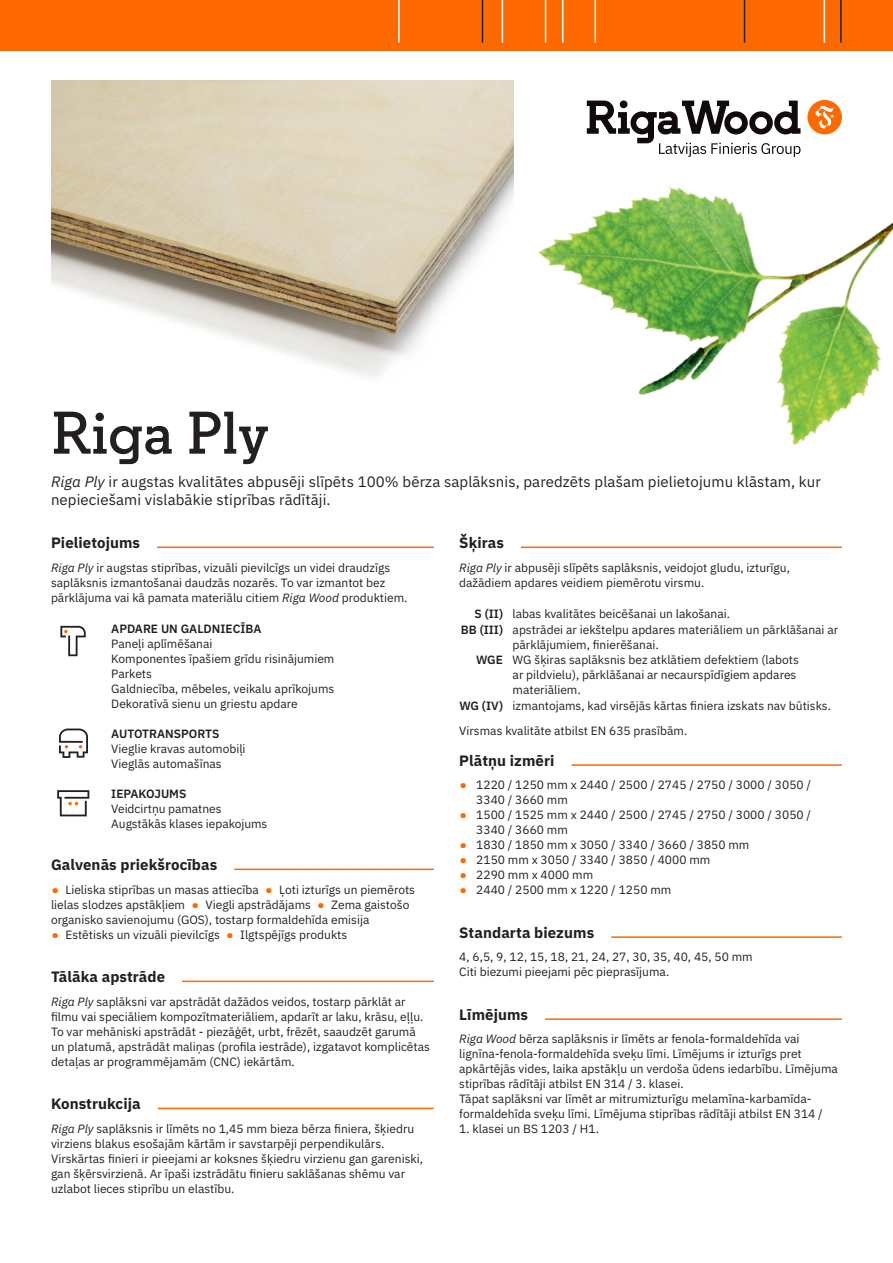
<style>
.page{position:relative;width:893px;height:1263px;background:#fff}
.page>*{position:absolute;margin:0;border:0;box-sizing:border-box;transform-origin:0 0}
.Nosaukums{font:600 60px "Regular Slab";letter-spacing:.005em;color:#231f20}
.ievadteksts{font:15px/18px "IBM Plex Sans";letter-spacing:.005em;color:#231f20}
.Sadaļa{font:700 15px "IBM Plex Sans";letter-spacing:.005em;color:#231f20}
.pamatteksts__6{font:12px/15px "IBM Plex Sans";color:#231f20}
.tabula{font:12px/15px "IBM Plex Sans";color:#231f20}
.pamatteksts__3{font:12px/15px "IBM Plex Sans";color:#231f20}
.Virsraksts_tabulā{font:600 12px "IBM Plex Sans";color:#231f20}
.s1{font-style:italic}
.s2{font-size:21px;color:#ff6a00}
</style>
<div class="page">
<div style="left:0;top:0;width:893px;height:51px;background:#ff6a00"></div>
<hr style="left:398px;top:0;width:2px;height:43px;background:#fff">
<img style="left:475px;top:0;width:418px;height:549px">
<hr style="left:51px;top:547px;width:383px;height:1px;background:#ff6a00">
<div style="left:51px;top:544px;width:106px;height:7px;background:#fff"></div>
<hr style="left:51px;top:868px;width:383px;height:2px;background:#ff6a00">
<div style="left:51px;top:866px;width:183px;height:7px;background:#fff"></div>
<hr style="left:51px;top:980px;width:383px;height:2px;background:#ff6a00">
<div style="left:51px;top:978px;width:131px;height:7px;background:#fff"></div>
<hr style="left:51px;top:1108px;width:383px;height:1px;background:#ff6a00">
<div style="left:51px;top:1105px;width:107px;height:7px;background:#fff"></div>
<hr style="left:459px;top:547px;width:383px;height:1px;background:#ff6a00">
<div style="left:459px;top:544px;width:62px;height:7px;background:#fff"></div>
<hr style="left:459px;top:764px;width:383px;height:2px;background:#ff6a00">
<div style="left:459px;top:761px;width:112px;height:8px;background:#fff"></div>
<hr style="left:459px;top:936px;width:383px;height:2px;background:#ff6a00">
<div style="left:459px;top:933px;width:152px;height:8px;background:#fff"></div>
<hr style="left:459px;top:1018px;width:383px;height:2px;background:#ff6a00">
<div style="left:459px;top:1016px;width:86px;height:7px;background:#fff"></div>
<svg style="left:60px;top:626px;width:26px;height:30px"></svg>
<svg style="left:59px;top:728px;width:29px;height:30px"></svg>
<svg style="left:57px;top:790px;width:32px;height:26px"></svg>
<img style="left:51px;top:81px;width:463px;height:303px">
<p class="Nosaukums" style="left:51px;top:396px;width:219px">Riga Ply</p>
<p class="ievadteksts" style="left:51px;top:471px;width:771px"><span class="s1">Riga Ply</span> ir augstas kvalitātes abpusēji slīpēts 100% bērza saplāksnis, paredzēts plašam pielietojumu klāstam, kur nepieciešami vislabākie stiprības rādītāji.</p>
<p class="Sadaļa" style="left:51px;top:531px;width:91px">Pielietojums</p>
<p class="pamatteksts__3" style="left:51px;top:559px;width:358px"><span class="s1">Riga Ply</span> ir augstas stiprības, vizuāli pievilcīgs un videi draudzīgs saplāksnis izmantošanai daudzās nozarēs. To var izmantot bez pārklājuma vai kā pamata materiālu citiem <span class="s1">Riga Wood</span> produktiem.</p>
<p class="Virsraksts_tabulā" style="left:111px;top:619px;width:152px">APDARE UN GALDNIECĪBA</p>
<p class="tabula" style="left:111px;top:635px;width:103px">Paneļi aplīmēšanai</p>
<p class="tabula" style="left:111px;top:650px;width:225px">Komponentes īpašiem grīdu risinājumiem</p>
<p class="tabula" style="left:111px;top:665px;width:42px">Parkets</p>
<p class="tabula" style="left:111px;top:680px;width:225px">Galdniecība, mēbeles, veikalu aprīkojums</p>
<p class="tabula" style="left:111px;top:695px;width:188px">Dekoratīvā sienu un griestu apdare</p>
<p class="Virsraksts_tabulā" style="left:111px;top:724px;width:110px">AUTOTRANSPORTS</p>
<p class="tabula" style="left:111px;top:740px;width:136px">Vieglie kravas automobiļi</p>
<p class="tabula" style="left:111px;top:755px;width:112px">Vieglās automašīnas</p>
<p class="Virsraksts_tabulā" style="left:111px;top:784px;width:77px">IEPAKOJUMS</p>
<p class="tabula" style="left:111px;top:800px;width:112px">Veidcirtņu pamatnes</p>
<p class="tabula" style="left:111px;top:815px;width:158px">Augstākās klases iepakojums</p>
<p class="Sadaļa" style="left:51px;top:853px;width:168px">Galvenās priekšrocības</p>
<p class="pamatteksts__6" style="left:51px;top:881px;width:366px"><span class="s2">•</span> Lieliska stiprības un masas attiecība <span class="s2">•</span> Ļoti izturīgs un piemērots lielas slodzes apstākļiem <span class="s2">•</span> Viegli apstrādājams <span class="s2">•</span> Zema gaistošo organisko savienojumu (GOS), tostarp formaldehīda emisija</p>
<p class="pamatteksts__6" style="left:51px;top:926px;width:298px"><span class="s2">•</span> Estētisks un vizuāli pievilcīgs <span class="s2">•</span> Ilgtspējīgs produkts</p>
<p class="Sadaļa" style="left:51px;top:965px;width:116px">Tālāka apstrāde</p>
<p class="pamatteksts__6" style="left:51px;top:993px;width:380px"><span class="s1">Riga Ply</span> saplāksni var apstrādāt dažādos veidos, tostarp pārklāt ar filmu vai speciāliem kompozītmateriāliem, apdarīt ar laku, krāsu, eļļu.<br>To var mehāniski apstrādāt - piezāģēt, urbt, frēzēt, saaudzēt garumā un platumā, apstrādāt maliņas (profila iestrāde), izgatavot komplicētas detaļas ar programmējamām (CNC) iekārtām.</p>
<p class="Sadaļa" style="left:51px;top:1092px;width:91px">Konstrukcija</p>
<p class="pamatteksts__6" style="left:51px;top:1120px;width:374px"><span class="s1">Riga Ply</span> saplāksnis ir līmēts no 1,45 mm bieza bērza finiera, šķiedru virziens blakus esošajām kārtām ir savstarpēji perpendikulārs.<br>Virskārtas finieri ir pieejami ar koksnes šķiedru virzienu gan gareniski, gan šķērsvirzienā. Ar īpaši izstrādātu finieru saklāšanas shēmu var uzlabot lieces stiprību un elastību.</p>
<p class="Sadaļa" style="left:459px;top:531px;width:46px">Šķiras</p>
<p class="pamatteksts__3" style="left:459px;top:559px;width:332px"><span class="s1">Riga Ply</span> ir abpusēji slīpēts saplāksnis, veidojot gludu, izturīgu, dažādiem apdares veidiem piemērotu virsmu.</p>
<p class="Virsraksts_tabulā" style="left:475px;top:604px;width:30px">S (II)</p>
<p class="tabula" style="left:513px;top:605px;width:219px">labas kvalitātes beicēšanai un lakošanai.</p>
<p class="Virsraksts_tabulā" style="left:461px;top:620px;width:44px">BB (III)</p>
<p class="tabula" style="left:513px;top:621px;width:327px">apstrādei ar iekštelpu apdares materiāliem un pārklāšanai ar pārklājumiem, finierēšanai.</p>
<p class="Virsraksts_tabulā" style="left:476px;top:651px;width:28px">WGE</p>
<p class="tabula" style="left:513px;top:652px;width:288px">WG šķiras saplāksnis bez atklātiem defektiem (labots ar pildvielu), pārklāšanai ar necaurspīdīgiem apdares materiāliem.</p>
<p class="Virsraksts_tabulā" style="left:459px;top:696px;width:45px">WG (IV)</p>
<p class="tabula" style="left:513px;top:697px;width:320px">izmantojams, kad virsējās kārtas finiera izskats nav būtisks.</p>
<p class="pamatteksts__3" style="left:459px;top:722px;width:229px">Virsmas kvalitāte atbilst EN 635 prasībām.</p>
<p class="Sadaļa" style="left:459px;top:748px;width:97px">Plātņu izmēri</p>
<p class="pamatteksts__6" style="left:476px;top:776px;width:336px;text-indent:-17px"><span class="s2">•</span> 1220 / 1250 mm x 2440 / 2500 / 2745 / 2750 / 3000 / 3050 /<br>3340 / 3660 mm</p>
<p class="pamatteksts__6" style="left:476px;top:806px;width:336px;text-indent:-17px"><span class="s2">•</span> 1500 / 1525 mm x 2440 / 2500 / 2745 / 2750 / 3000 / 3050 /<br>3340 / 3660 mm</p>
<p class="pamatteksts__6" style="left:459px;top:836px;width:292px"><span class="s2">•</span> 1830 / 1850 mm x 3050 / 3340 / 3660 / 3850 mm</p>
<p class="pamatteksts__6" style="left:459px;top:851px;width:253px"><span class="s2">•</span> 2150 mm x 3050 / 3340 / 3850 / 4000 mm</p>
<p class="pamatteksts__6" style="left:459px;top:866px;width:135px"><span class="s2">•</span> 2290 mm x 4000 mm</p>
<p class="pamatteksts__6" style="left:459px;top:881px;width:214px"><span class="s2">•</span> 2440 / 2500 mm x 1220 / 1250 mm</p>
<p class="Sadaļa" style="left:459px;top:920px;width:136px">Standarta biezums</p>
<p class="pamatteksts__6" style="left:459px;top:949px;width:295px">4, 6,5, 9, 12, 15, 18, 21, 24, 27, 30, 35, 40, 45, 50 mm</p>
<p class="pamatteksts__6" style="left:459px;top:964px;width:212px">Citi biezumi pieejami pēc pieprasījuma.</p>
<p class="Sadaļa" style="left:459px;top:1003px;width:70px">Līmējums</p>
<p class="pamatteksts__6" style="left:459px;top:1031px;width:380px"><span class="s1">Riga Wood</span> bērza saplāksnis ir līmēts ar fenola-formaldehīda vai lignīna-fenola-formaldehīda sveķu līmi. Līmējums ir izturīgs pret apkārtējās vides, laika apstākļu un verdoša ūdens iedarbību. Līmējuma stiprības rādītāji atbilst EN 314 / 3. klasei.</p>
<p class="pamatteksts__6" style="left:459px;top:1091px;width:365px">Tāpat saplāksni var līmēt ar mitrumizturīgu melamīna-karbamīda&shy;formaldehīda sveķu līmi. Līmējuma stiprības rādītāji atbilst EN 314 /</p>
<p class="pamatteksts__6" style="left:459px;top:1121px;width:141px">1. klasei un BS 1203 / H1.</p>
</div>
